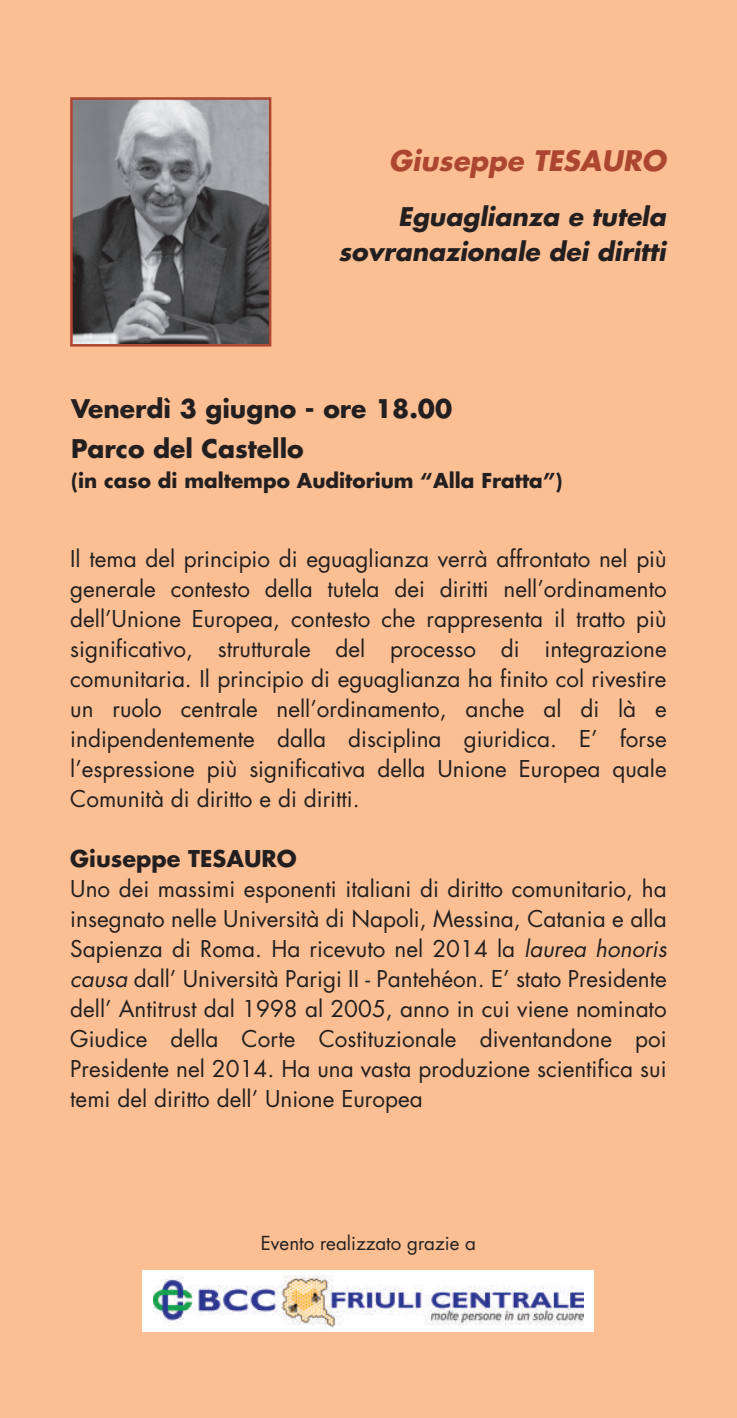
<style>
.page{position:relative;width:737px;height:1418px;background:#fff}
.page>*{position:absolute;margin:0;border:0;box-sizing:border-box;transform-origin:0 0}
.t1{font:italic 700 27.5px "Futura";color:#ad4630}
.t2{font:italic 700 25px/35px "Futura";color:#231f20;text-align:right}
.t3{font:700 25px/40px "Futura";color:#231f20}
.t4{font:22.5px/30px "Futura";color:#231f20;text-align:justify}
.t5{font:700 22.5px "Futura";color:#231f20}
.t6{font:700 20px "Futura";color:#231f20}
.t7{font:18.75px "Futura";color:#231f20}
.s1{font-style:italic}
</style>
<div class="page">
<div style="left:0;top:0;width:737px;height:1417px;background:#fbbf93"></div>
<img style="left:73px;top:100px;width:195px;height:243px">
<div style="left:70px;top:97px;width:201px;height:249px;border:2px solid #ad4630"></div>
<div style="left:143px;top:1269px;width:451px;height:62px;background:#fff"></div>
<img style="left:154px;top:1275px;width:429px;height:53px">
<p class="t1" style="left:389px;top:141px;width:278px">Giuseppe TESAURO</p>
<p class="t2" style="left:338px;top:198px;width:329px">Eguaglianza e tutela sovranazionale dei diritti</p>
<p class="t3" style="left:71px;top:388px;width:383px">Venerdì 3 giugno - ore 18.00<br>Parco del Castello</p>
<p class="t6" style="left:71px;top:466px;width:493px">(in caso di maltempo Auditorium “Alla Fratta”)</p>
<p class="t4" style="left:70px;top:543px;width:598px">Il tema del principio di eguaglianza verrà affrontato nel più generale contesto della tutela dei diritti nell’ordinamento dell’Unione Europea, contesto che rappresenta il tratto più significativo, strutturale del processo di integrazione comunitaria. Il principio di eguaglianza ha finito col rivestire un ruolo centrale nell’ordinamento, anche al di là e indipendentemente dalla disciplina giuridica. E’ forse l’espressione più significativa della Unione Europea quale Comunità di diritto e di diritti.</p>
<p class="t5" style="left:70px;top:842px;width:228px">Giuseppe TESAURO</p>
<p class="t4" style="left:70px;top:873px;width:598px">Uno dei massimi esponenti italiani di diritto comunitario, ha insegnato nelle Università di Napoli, Messina, Catania e alla Sapienza di Roma. Ha ricevuto nel 2014 la <span class="s1">laurea honoris causa</span> dall’ Università Parigi II - Pantehéon. E’ stato Presidente dell’ Antitrust dal 1998 al 2005, anno in cui viene nominato Giudice della Corte Costituzionale diventandone poi Presidente nel 2014. Ha una vasta produzione scientifica sui temi del diritto dell’ Unione Europea</p>
<p class="t7" style="left:261px;top:1229px;width:217px">Evento realizzato grazie a</p>
</div>
